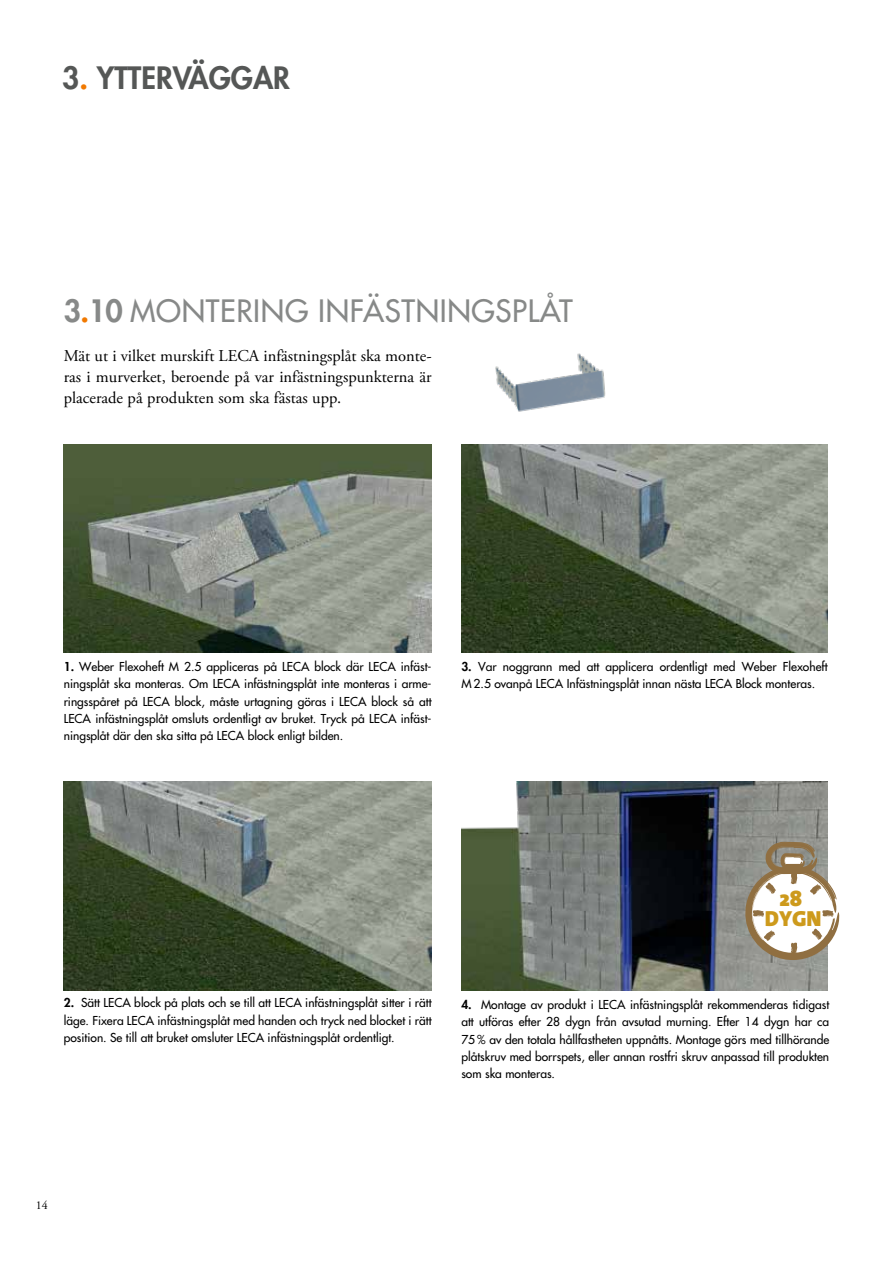
<style>
.page{position:relative;width:893px;height:1263px;background:#fff}
.page>*{position:absolute;margin:0;border:0;box-sizing:border-box;transform-origin:0 0}
.t1{font:500 30px "Futura Std";letter-spacing:.02em;color:#878988}
.t2{font:800 30px "Futura Std";color:#555756}
.t3{font:900 21.9px/20.1px "The Sans Os F";color:#cd9a1c;text-align:center}
.t4{font:16.5px/21px "Adobe Garamond Pro";color:#000;text-align:justify}
.t5{font:500 12px/17.2px "Futura Std";color:#000;text-align:justify}
.t6{font:12px "Adobe Garamond Pro";color:#000}
.s1{color:#f17900}
.s2{font-weight:800}
.s3{font-weight:800;color:#f17900}
</style>
<div class="page">
<img style="left:64px;top:444px;width:368px;height:209px">
<img style="left:63px;top:781px;width:369px;height:209px">
<img style="left:461px;top:444px;width:367px;height:209px">
<img style="left:461px;top:781px;width:367px;height:209px">
<svg style="left:744px;top:842px;width:95px;height:118px"></svg>
<img style="left:495px;top:353px;width:111px;height:59px">
<h1 class="t2" style="left:62px;top:58px;width:229px">3<span class="s1">.</span> YTTERVÄGGAR</h1>
<h1 class="t1" style="left:64px;top:293px;width:511px"><span class="s2">3</span><span class="s3">.</span><span class="s2">10</span> MONTERING INFÄSTNINGSPLÅT</h1>
<h3 class="t4" style="left:64px;top:345px;width:369px">Mät ut i vilket murskift LECA infästningsplåt ska monte&shy;ras i murverket, beroende på var infästningspunkterna är placerade på produkten som ska fästas upp.</h3>
<p class="t5" style="left:64px;top:658px;width:369px"><span class="s2">1.</span> Weber Flexoheft M 2.5 appliceras på LECA block där LECA infäst&shy;ningsplåt ska monteras. Om LECA infästningsplåt inte monteras i arme&shy;ringsspåret på LECA block, måste urtagning göras i LECA block så att LECA infästningsplåt omsluts ordentligt av bruket. Tryck på LECA infäst&shy;ningsplåt där den ska sitta på LECA block enligt bilden.</p>
<p class="t5" style="left:461px;top:658px;width:368px"><span class="s2">3.</span> Var noggrann med att applicera ordentligt med Weber Flexoheft<br>M 2.5 ovanpå LECA Infästningsplåt innan nästa LECA Block monteras.</p>
<p class="t5" style="left:64px;top:994px;width:369px"><span class="s2">2.</span> Sätt LECA block på plats och se till att LECA infästningsplåt sitter i rätt läge. Fixera LECA infästningsplåt med handen och tryck ned blocket i rätt position. Se till att bruket omsluter LECA infästningsplåt ordentligt.</p>
<h2 class="t3" style="left:765px;top:888px;width:58px">28<br>DYGN</h2>
<p class="t5" style="left:461px;top:996px;width:369px"><span class="s2">4.</span> Montage av produkt i LECA infästningsplåt rekommenderas tidigast att utföras efter 28 dygn från avsutad murning. Efter 14 dygn har ca 75 % av den totala hållfastheten uppnåtts. Montage görs med tillhörande plåtskruv med borrspets, eller annan rostfri skruv anpassad till produkten som ska monteras.</p>
<p class="t6" style="left:36px;top:1197px;width:13px">14</p>
</div>
